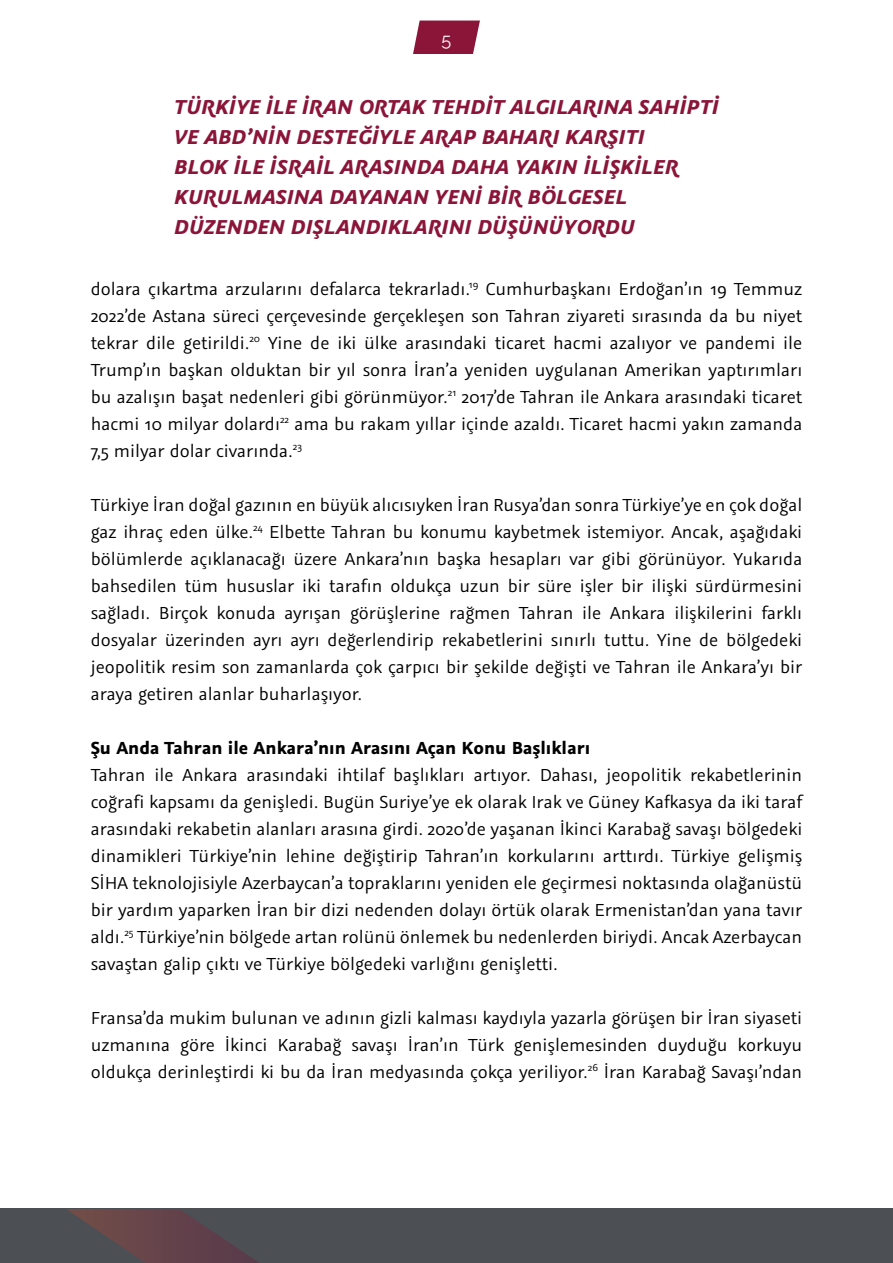
<style>
.page{position:relative;width:893px;height:1263px;background:#fff}
.page>*{position:absolute;margin:0;border:0;box-sizing:border-box;transform-origin:0 0}
.t1{font:italic 700 22.5px/30px "Graublau Sans";letter-spacing:.01em;color:#8b1538}
.t2{font:19.5px/27px "Graublau Sans";color:#000;text-align:justify}
.t3{font:700 19.5px "Graublau Sans";color:#000}
.t4{font:18px "Raleway";color:#fff}
</style>
<div class="page">
<div style="left:0;top:1209px;width:893px;height:54px;background:#4c4f53"></div>
<svg style="left:67px;top:1209px;width:192px;height:54px"></svg>
<svg style="left:413px;top:21px;width:67px;height:33px;background:#962c4c"></svg>
<p class="t4" style="left:442px;top:29px;width:11px">5</p>
<p class="t1" style="left:174px;top:92px;width:546px">TÜRKIYE ILE İRAN ORTAK TEHDIT ALGILARINA SAHIPTI VE ABD’NIN DESTEĞIYLE ARAP BAHARI KARŞITI<br>BLOK ILE İSRAIL ARASINDA DAHA YAKIN ILIŞKILER KURULMASINA DAYANAN YENI BIR BÖLGESEL DÜZENDEN DIŞLANDIKLARINI DÜŞÜNÜYORDU</p>
<p class="t2" style="left:91px;top:275px;width:713px">dolara çıkartma arzularını defalarca tekrarladı.<sup>19</sup> Cumhurbaşkanı Erdoğan’ın 19 Temmuz 2022’de Astana süreci çerçevesinde gerçekleşen son Tahran ziyareti sırasında da bu niyet tekrar dile getirildi.<sup>20</sup> Yine de iki ülke arasındaki ticaret hacmi azalıyor ve pandemi ile Trump’ın başkan olduktan bir yıl sonra İran’a yeniden uygulanan Amerikan yaptırımları bu azalışın başat nedenleri gibi görünmüyor.<sup>21</sup> 2017’de Tahran ile Ankara arasındaki ticaret hacmi 10 milyar dolardı<sup>22</sup> ama bu rakam yıllar içinde azaldı. Ticaret hacmi yakın zamanda 7,5 milyar dolar civarında.<sup>23</sup></p>
<p class="t2" style="left:91px;top:491px;width:713px">Türkiye İran doğal gazının en büyük alıcısıyken İran Rusya’dan sonra Türkiye’ye en çok doğal gaz ihraç eden ülke.<sup>24</sup> Elbette Tahran bu konumu kaybetmek istemiyor. Ancak, aşağıdaki bölümlerde açıklanacağı üzere Ankara’nın başka hesapları var gibi görünüyor. Yukarıda bahsedilen tüm hususlar iki tarafın oldukça uzun bir süre işler bir ilişki sürdürmesini sağladı. Birçok konuda ayrışan görüşlerine rağmen Tahran ile Ankara ilişkilerini farklı dosyalar üzerinden ayrı ayrı değerlendirip rekabetlerini sınırlı tuttu. Yine de bölgedeki jeopolitik resim son zamanlarda çok çarpıcı bir şekilde değişti ve Tahran ile Ankara’yı bir araya getiren alanlar buharlaşıyor.</p>
<p class="t3" style="left:91px;top:735px;width:501px">Şu Anda Tahran ile Ankara’nın Arasını Açan Konu Başlıkları</p>
<p class="t2" style="left:91px;top:761px;width:713px">Tahran ile Ankara arasındaki ihtilaf başlıkları artıyor. Dahası, jeopolitik rekabetlerinin coğrafi kapsamı da genişledi. Bugün Suriye’ye ek olarak Irak ve Güney Kafkasya da iki taraf arasındaki rekabetin alanları arasına girdi. 2020’de yaşanan İkinci Karabağ savaşı bölgedeki dinamikleri Türkiye’nin lehine değiştirip Tahran’ın korkularını arttırdı. Türkiye gelişmiş SİHA teknolojisiyle Azerbaycan’a topraklarını yeniden ele geçirmesi noktasında olağanüstü bir yardım yaparken İran bir dizi nedenden dolayı örtük olarak Ermenistan’dan yana tavır aldı.<sup>25</sup> Türkiye’nin bölgede artan rolünü önlemek bu nedenlerden biriydi. Ancak Azerbaycan savaştan galip çıktı ve Türkiye bölgedeki varlığını genişletti.</p>
<p class="t2" style="left:91px;top:1004px;width:713px">Fransa’da mukim bulunan ve adının gizli kalması kaydıyla yazarla görüşen bir İran siyaseti uzmanına göre İkinci Karabağ savaşı İran’ın Türk genişlemesinden duyduğu korkuyu oldukça derinleştirdi ki bu da İran medyasında çokça yeriliyor.<sup>26</sup> İran Karabağ Savaşı’ndan</p>
</div>
